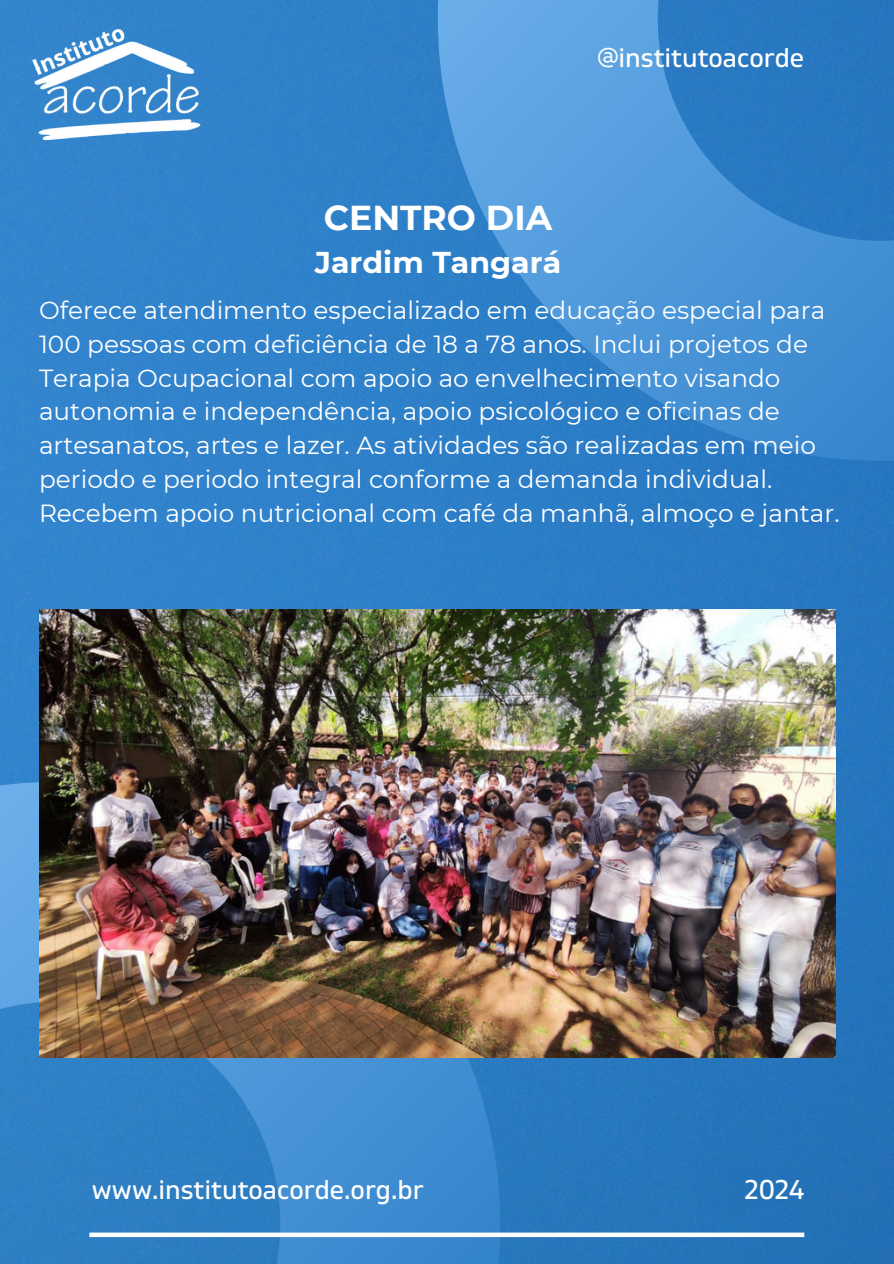
<style>
.page{position:relative;width:894px;height:1264px;background:#fff}
.page>*{position:absolute;margin:0;border:0;box-sizing:border-box;transform-origin:0 0}
.t1{font:700 34.5px "Montserrat";color:#fff}
.t2{font:700 30px "Montserrat";color:#fff}
.t3{font:27px "Gilam";color:#fff}
.t4{font:24.75px/33.8px "Montserrat";color:#fff}
</style>
<div class="page">
<img style="left:0;top:0;width:893px;height:1263px">
<svg style="left:437px;top:0;width:456px;height:460px;background:#408cd1"></svg>
<svg style="left:0;top:781px;width:499px;height:482px;background:#3a88cc"></svg>
<img style="left:29px;top:18px;width:180px;height:128px">
<svg style="left:89px;top:1232px;width:715px;height:4px"></svg>
<img style="left:39px;top:609px;width:795px;height:448px">
<p class="t3" style="left:597px;top:42px;width:209px">@institutoacorde</p>
<h2 class="t1" style="left:324px;top:197px;width:230px">CENTRO DIA</h2>
<h2 class="t2" style="left:315px;top:244px;width:248px">Jardim Tangará</h2>
<p class="t4" style="left:39px;top:293px;width:801px">Oferece atendimento especializado em educação especial para 100 pessoas com deficiência de 18 a 78 anos. Inclui projetos de Terapia Ocupacional com apoio ao envelhecimento visando autonomia e independência, apoio psicológico e oficinas de artesanatos, artes e lazer. As atividades são realizadas em meio periodo e periodo integral conforme a demanda individual.<br>Recebem apoio nutricional com café da manhã, almoço e jantar.</p>
<p class="t3" style="left:92px;top:1173px;width:333px">www.institutoacorde.org.br</p>
<h1 class="t3" style="left:744px;top:1173px;width:61px">2024</h1>
</div>
